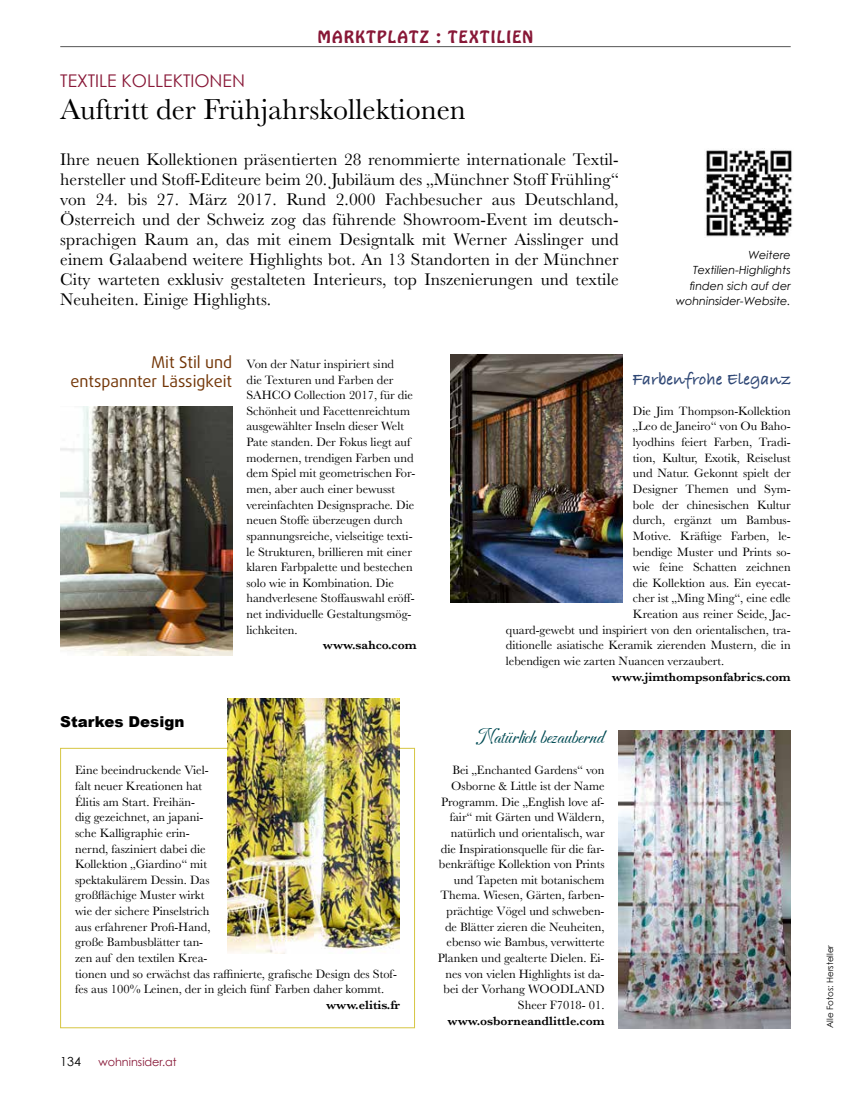
<style>
.page{position:relative;width:851px;height:1099px;background:#fff}
.page>*{position:absolute;margin:0;border:0;box-sizing:border-box;transform-origin:0 0}
.t1{font:30px "Baskerville";color:#000}
.t2{font:20px "Carattere ROB";color:#004b54}
.t3{font:17.5px/20px "Baskerville";letter-spacing:.005em;color:#000;text-align:justify}
.t4{font:17.5px "Century Gothic";color:#881837}
.t5{font:700 17.5px "Bradley Hand ITCTT";color:#2f4775}
.t6{font:16.25px/18.8px "Daxline Pro";color:#723506;text-align:right}
.t7{font:15px "Hobo Std";letter-spacing:.085em;color:#881837}
.t8{font:900 15px "Arial";color:#000}
.t9{font:12.5px/15.6px "Baskerville";color:#000}
.t10{font:600 12.5px "Baskerville";color:#000}
.t11{font:12.5px "Century Gothic";color:#000}
.t12{font:italic 11.25px/15.6px "Century Gothic";color:#000;text-align:right}
.t13{font:11.25px "Century Gothic";color:#881837}
.t14{font:8.75px "Century Gothic";color:#000}
</style>
<div class="page">
<hr style="left:60px;top:46px;width:730px;height:1px;background:#565656">
<img style="left:60px;top:407px;width:172px;height:248px">
<img style="left:450px;top:354px;width:172px;height:248px">
<img style="left:618px;top:730px;width:172px;height:298px">
<div style="left:60px;top:748px;width:355px;height:280px;border:1px solid #d6c642"></div>
<img style="left:705px;top:150px;width:87px;height:87px">
<img style="left:228px;top:698px;width:172px;height:255px">
<p class="t7" style="left:317px;top:26px;width:217px">MARKTPLATZ : TEXTILIEN</p>
<h3 class="t4" style="left:60px;top:69px;width:186px">TEXTILE KOLLEKTIONEN</h3>
<h1 class="t1" style="left:60px;top:90px;width:407px">Auftritt der Frühjahrskollektionen</h1>
<p class="t3" style="left:60px;top:149px;width:560px">Ihre neuen Kollektionen präsentierten 28 renommierte internationale Textil&shy;hersteller und Stoff-Editeure beim 20. Jubiläum des „Münchner Stoff Frühling“ von 24. bis 27. März 2017. Rund 2.000 Fachbesucher aus Deutschland, Österreich und der Schweiz zog das führende Showroom-Event im deutsch&shy;sprachigen Raum an, das mit einem Designtalk mit Werner Aisslinger und einem Galaabend weitere Highlights bot. An 13 Standorten in der Münchner City warteten exklusiv gestalteten Interieurs, top Inszenierungen und textile Neuheiten. Einige Highlights.</p>
<p class="t12" style="left:675px;top:246px;width:116px">Weitere<br>Textilien-Highlights finden sich auf der wohninsider-Website.</p>
<h3 class="t6" style="left:70px;top:353px;width:163px">Mit Stil und entspannter Lässigkeit</h3>
<p class="t9" style="left:246px;top:356px;width:170px">Von der Natur inspiriert sind<br>die Texturen und Farben der<br>SAHCO Collection 2017, für die<br>Schönheit und Facettenreichtum ausgewählter Inseln dieser Welt<br>Pate standen. Der Fokus liegt auf modernen, trendigen Farben und dem Spiel mit geometrischen For&shy;men, aber auch einer bewusst vereinfachten Designsprache. Die neuen Stoffe überzeugen durch spannungsreiche, vielseitige texti&shy;le Strukturen, brillieren mit einer klaren Farbpalette und bestechen solo wie in Kombination. Die handverlesene Stoffauswahl eröff&shy;net individuelle Gestaltungsmög&shy;lichkeiten.</p>
<p class="t10" style="left:323px;top:636px;width:95px">www.sahco.com</p>
<p class="t8" style="left:60px;top:711px;width:126px">Starkes Design</p>
<p class="t9" style="left:75px;top:762px;width:323px">Eine beeindruckende Viel-<br>falt neuer Kreationen hat<br>Élitis am Start. Freihän-<br>dig gezeichnet, an japani-<br>sche Kalligraphie erin-<br>nernd, fasziniert dabei die<br>Kollektion „Giardino“ mit<br>spektakulärem Dessin. Das<br>großflächige Muster wirkt<br>wie der sichere Pinselstrich<br>aus erfahrener Profi-Hand,<br>große Bambusblätter tan-<br>zen auf den textilen Krea-<br>tionen und so erwächst das raffinierte, grafische Design des Stof&shy;fes aus 100% Leinen, der in gleich fünf Farben daher kommt.</p>
<p class="t10" style="left:326px;top:996px;width:75px">www.elitis.fr</p>
<p class="t11" style="left:60px;top:1053px;width:22px">134</p>
<p class="t13" style="left:98px;top:1054px;width:80px">wohninsider.at</p>
<h3 class="t5" style="left:632px;top:365px;width:160px">Farbenfrohe Eleganz</h3>
<p class="t9" style="left:632px;top:403px;width:159px">Die Jim Thompson-Kollektion</p>
<p class="t9" style="left:632px;top:419px;width:159px">„Leo de Janeiro“ von Ou Baho-</p>
<p class="t9" style="left:632px;top:434px;width:159px">lyodhins feiert Farben, Tradi-</p>
<p class="t9" style="left:632px;top:450px;width:159px">tion, Kultur, Exotik, Reiselust</p>
<p class="t9" style="left:632px;top:465px;width:159px">und Natur. Gekonnt spielt der</p>
<p class="t9" style="left:632px;top:481px;width:159px">Designer Themen und Sym-</p>
<p class="t9" style="left:632px;top:497px;width:159px">bole der chinesischen Kultur</p>
<p class="t9" style="left:632px;top:512px;width:159px">durch, ergänzt um Bambus-</p>
<p class="t9" style="left:632px;top:528px;width:159px">Motive. Kräftige Farben, le-</p>
<p class="t9" style="left:632px;top:544px;width:159px">bendige Muster und Prints so-</p>
<p class="t9" style="left:632px;top:559px;width:159px">wie feine Schatten zeichnen</p>
<p class="t9" style="left:632px;top:575px;width:159px">die Kollektion aus. Ein eyecat-</p>
<p class="t9" style="left:632px;top:590px;width:159px">cher ist „Ming Ming“, eine edle</p>
<p class="t9" style="left:632px;top:606px;width:159px">Kreation aus reiner Seide, Jac-</p>
<p class="t9" style="left:506px;top:622px;width:286px">quard-gewebt und inspiriert von den orientalischen, tra-</p>
<p class="t9" style="left:506px;top:637px;width:286px">ditionelle asiatische Keramik zierenden Mustern, die in</p>
<p class="t9" style="left:506px;top:653px;width:220px">lebendigen wie zarten Nuancen verzaubert.</p>
<p class="t10" style="left:612px;top:667px;width:180px">www.jimthompsonfabrics.com</p>
<h2 class="t2" style="left:477px;top:723px;width:129px">Natürlich bezaubernd</h2>
<p class="t9" style="left:437px;top:762px;width:168px;text-align:right">Bei „Enchanted Gardens“ von<br>Osborne &amp; Little ist der Name<br>Programm. Die „English love af&shy;fair“ mit Gärten und Wäldern, natürlich und orientalisch, war die Inspirationsquelle für die far&shy;benkräftige Kollektion von Prints und Tapeten mit botanischem<br>Thema. Wiesen, Gärten, farben&shy;prächtige Vögel und schweben&shy;de Blätter zieren die Neuheiten, ebenso wie Bambus, verwitterte<br>Planken und gealterte Dielen. Ei&shy;nes von vielen Highlights ist da&shy;bei der Vorhang WOODLAND<br>Sheer F7018- 01.</p>
<p class="t10" style="left:447px;top:1011px;width:158px">www.osborneandlittle.com</p>
<p class="t14" style="left:824px;top:1028px;width:85px;rotate:-90deg">Alle Fotos: Hersteller</p>
</div>
